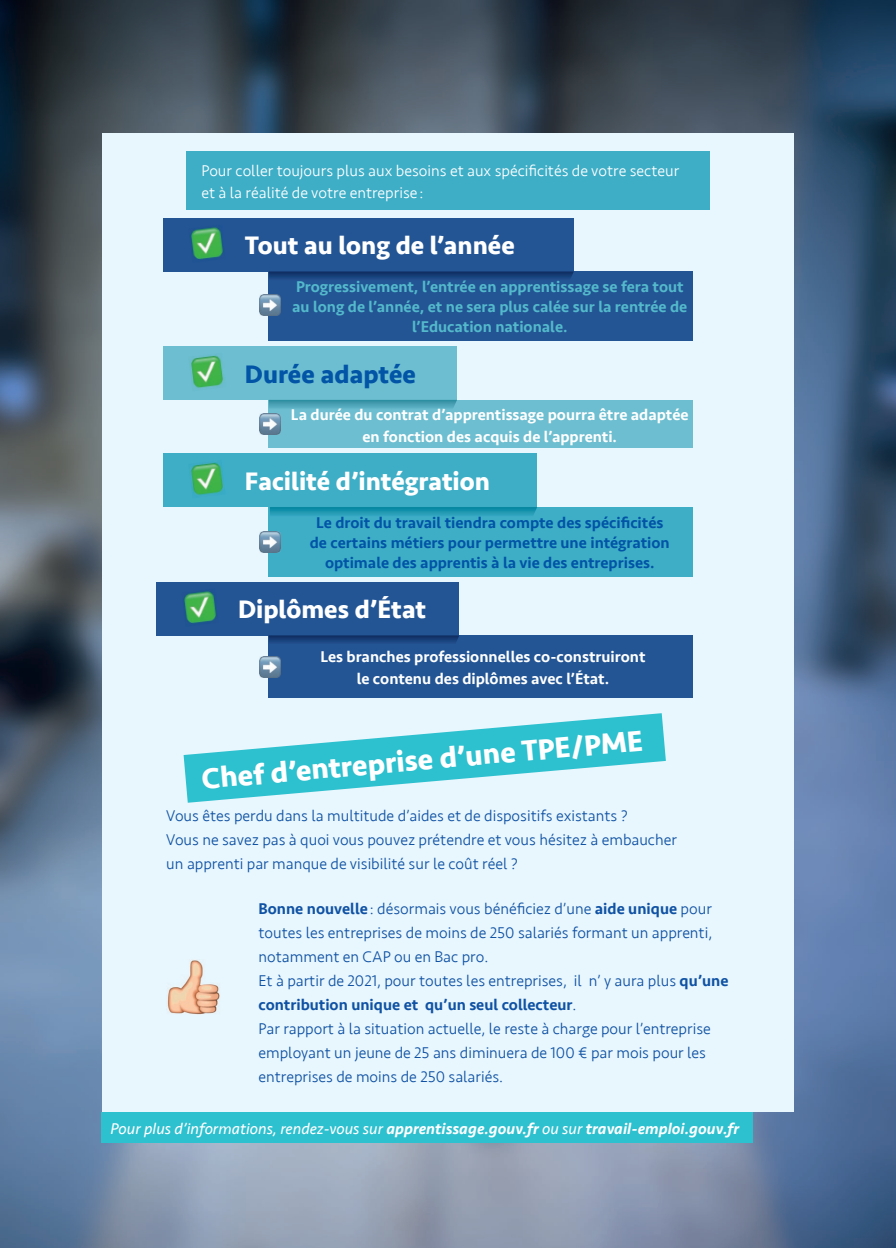
<style>
.page{position:relative;width:896px;height:1248px;background:#fff}
.page>*{position:absolute;margin:0;border:0;box-sizing:border-box;transform-origin:0 0}
.t1{font:700 30px "Seravek";color:#fff}
.t2{font:700 26px "Seravek";color:#fff}
.t3{font:700 26px "Seravek";color:#0154a6}
.t4{font:300 16px/24px "Seravek";color:#0f52a4}
.t5{font:500 16px/22px "Seravek";color:#fff;text-align:center}
.t6{font:500 16px/20px "Seravek";color:#0154a6;text-align:center}
.t7{font:500 16px/20px "Seravek";color:#53b9cb;text-align:center}
.t8{font:300 16px/22px "Seravek";color:#fff}
.t9{font:italic 500 16px "Seravek";color:#fff}
.s1{font-weight:500}
.s2{font-weight:400}
</style>
<div class="page">
<img style="left:0;top:0;width:896px;height:1247px">
<div style="left:102px;top:133px;width:692px;height:978px;background:#e8f6fd"></div>
<svg style="left:184px;top:713px;width:482px;height:89px"></svg>
<img style="left:167px;top:960px;width:53px;height:54px">
<div style="left:186px;top:152px;width:523px;height:58px;background:#3eaec7"></div>
<div style="left:101px;top:1111px;width:652px;height:30px;background:#2dc0cf"></div>
<div style="left:163px;top:218px;width:411px;height:53px;background:#235595"></div>
<div style="left:269px;top:271px;width:424px;height:70px;background:#235595"></div>
<img style="left:191px;top:227px;width:33px;height:33px">
<div style="left:163px;top:454px;width:374px;height:53px;background:#3eaec7"></div>
<div style="left:269px;top:507px;width:424px;height:69px;background:#3eaec7"></div>
<img style="left:190px;top:462px;width:34px;height:34px">
<svg style="left:270px;top:507px;width:267px;height:9px;background:#1b95af"></svg>
<div style="left:163px;top:346px;width:294px;height:54px;background:#6dbed0"></div>
<div style="left:269px;top:400px;width:424px;height:48px;background:#6dbed0"></div>
<img style="left:190px;top:355px;width:34px;height:34px">
<svg style="left:269px;top:400px;width:188px;height:8px;background:#469eb2"></svg>
<div style="left:157px;top:582px;width:302px;height:53px;background:#235595"></div>
<div style="left:269px;top:635px;width:424px;height:63px;background:#235595"></div>
<img style="left:184px;top:591px;width:33px;height:33px">
<img style="left:259px;top:295px;width:21px;height:20px">
<img style="left:259px;top:531px;width:21px;height:21px">
<img style="left:259px;top:413px;width:21px;height:21px">
<img style="left:259px;top:656px;width:21px;height:21px">
<p class="t8" style="left:201px;top:159px;width:479px">Pour coller toujours plus aux besoins et aux spécificités de votre secteur et à la réalité de votre entreprise :</p>
<h2 class="t2" style="left:245px;top:225px;width:271px">Tout au long de l’année</h2>
<p class="t7" style="left:292px;top:277px;width:397px">Progressivement, l’entrée en apprentissage se fera tout au long de l’année, et ne sera plus calée sur la rentrée de l’Education nationale.</p>
<h2 class="t3" style="left:245px;top:353px;width:173px">Durée adaptée</h2>
<p class="t5" style="left:291px;top:404px;width:399px">La durée du contrat d’apprentissage pourra être adaptée en fonction des acquis de l’apprenti.</p>
<h2 class="t2" style="left:245px;top:460px;width:246px">Facilité d’intégration</h2>
<p class="t6" style="left:310px;top:512px;width:361px">Le droit du travail tiendra compte des spécificités de certains métiers pour permettre une intégration optimale des apprentis à la vie des entreprises.</p>
<h2 class="t2" style="left:238px;top:588px;width:190px">Diplômes d’État</h2>
<p class="t5" style="left:320px;top:645px;width:326px">Les branches professionnelles co-construiront le contenu des diplômes avec l’État.</p>
<h1 class="t1" style="left:199px;top:755px;width:444px;rotate:-5deg">Chef d’entreprise d’une TPE/PME</h1>
<p class="t4" style="left:166px;top:804px;width:512px">Vous êtes perdu dans la multitude d’aides et de dispositifs existants ?<br>Vous ne savez pas à quoi vous pouvez prétendre et vous hésitez à embaucher un apprenti par manque de visibilité sur le coût réel ?</p>
<p class="t4" style="left:258px;top:896px;width:471px"><span class="s1">Bonne nouvelle</span> : désormais vous bénéficiez d’une <span class="s1">aide unique</span> pour toutes les entreprises de moins de 250 salariés formant un apprenti, notamment en CAP ou en Bac pro.<br>Et à partir de 2021, pour toutes les entreprises, il n’ y aura plus <span class="s1">qu’une contribution unique et qu’un seul collecteur</span>.<br>Par rapport à la situation actuelle, le reste à charge pour l’entreprise employant un jeune de 25 ans diminuera de 100 € par mois pour les entreprises de moins de 250 salariés.</p>
<p class="t9" style="left:111px;top:1118px;width:630px"><span class="s2">Pour plus d’informations, rendez-vous sur</span> apprentissage.gouv.fr <span class="s2">ou sur</span> travail-emploi.gouv.fr</p>
</div>
